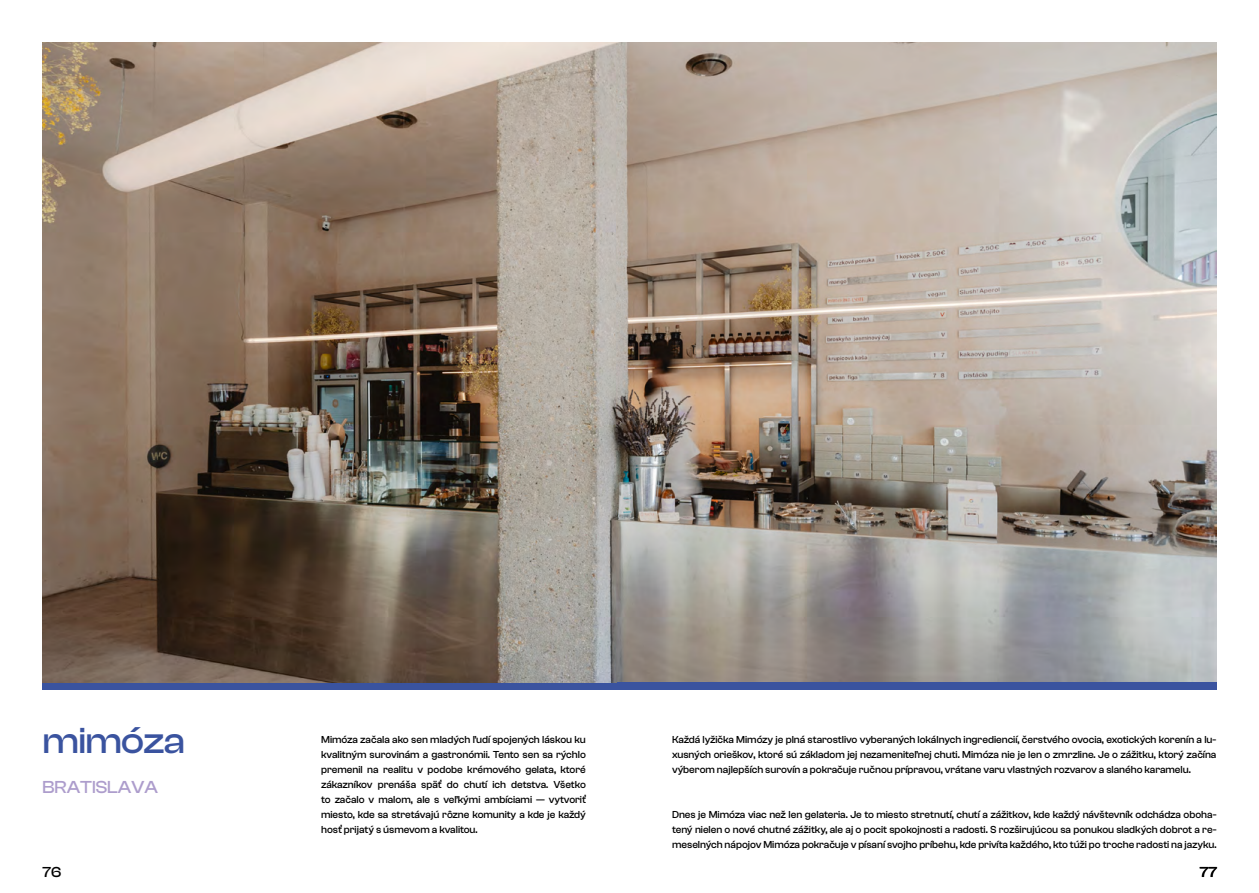
<style>
.page{position:relative;width:1259px;height:893px;background:#fff}
.page>*{position:absolute;margin:0;border:0;box-sizing:border-box;transform-origin:0 0}
.t1{font:500 37.5px "Clash Display";letter-spacing:-.02em;color:#3a539f}
.t2{font:500 18px "Clash Display";color:#ad9dcc}
.t3{font:500 15px "Clash Display";color:#000}
.t4{font:500 10.5px/15px "Clash Grotesk";letter-spacing:-.005em;color:#000;text-align:justify}
</style>
<div class="page">
<div style="left:43px;top:682px;width:599px;height:7px;background:#3a539f"></div>
<img style="left:43px;top:43px;width:574px;height:639px">
<img style="left:617px;top:43px;width:599px;height:639px">
<div style="left:617px;top:682px;width:599px;height:7px;background:#3a539f"></div>
<h1 class="t1" style="left:43px;top:719px;width:144px">mimóza</h1>
<p class="t4" style="left:321px;top:731px;width:266px">Mimóza začala ako sen mladých ľudí spojených láskou ku kvalitným surovinám a gastronómii. Tento sen sa rýchlo premenil na realitu v podobe krémového gelata, ktoré zákazníkov prenáša späť do chutí ich detstva. Všetko to začalo v malom, ale s veľkými ambíciami — vytvoriť miesto, kde sa stretávajú rôzne komunity a kde je každý hosť prijatý s úsmevom a kvalitou.</p>
<p class="t4" style="left:672px;top:731px;width:546px">Každá lyžička Mimózy je plná starostlivo vyberaných lokálnych ingrediencií, čerstvého ovocia, exotických korenín a lu&shy;xusných orieškov, ktoré sú základom jej nezameniteľnej chuti. Mimóza nie je len o zmrzline. Je o zážitku, ktorý začína výberom najlepších surovín a pokračuje ručnou prípravou, vrátane varu vlastných rozvarov a slaného karamelu.</p>
<h2 class="t2" style="left:43px;top:776px;width:117px">BRATISLAVA</h2>
<p class="t4" style="left:672px;top:806px;width:546px">Dnes je Mimóza viac než len gelateria. Je to miesto stretnutí, chutí a zážitkov, kde každý návštevník odchádza oboha&shy;tený nielen o nové chutné zážitky, ale aj o pocit spokojnosti a radosti. S rozširujúcou sa ponukou sladkých dobrot a re&shy;meselných nápojov Mimóza pokračuje v písaní svojho príbehu, kde privíta každého, kto túži po troche radosti na jazyku.</p>
<h3 class="t3" style="left:1199px;top:863px;width:19px">77</h3>
<h3 class="t3" style="left:43px;top:863px;width:20px">76</h3>
</div>
